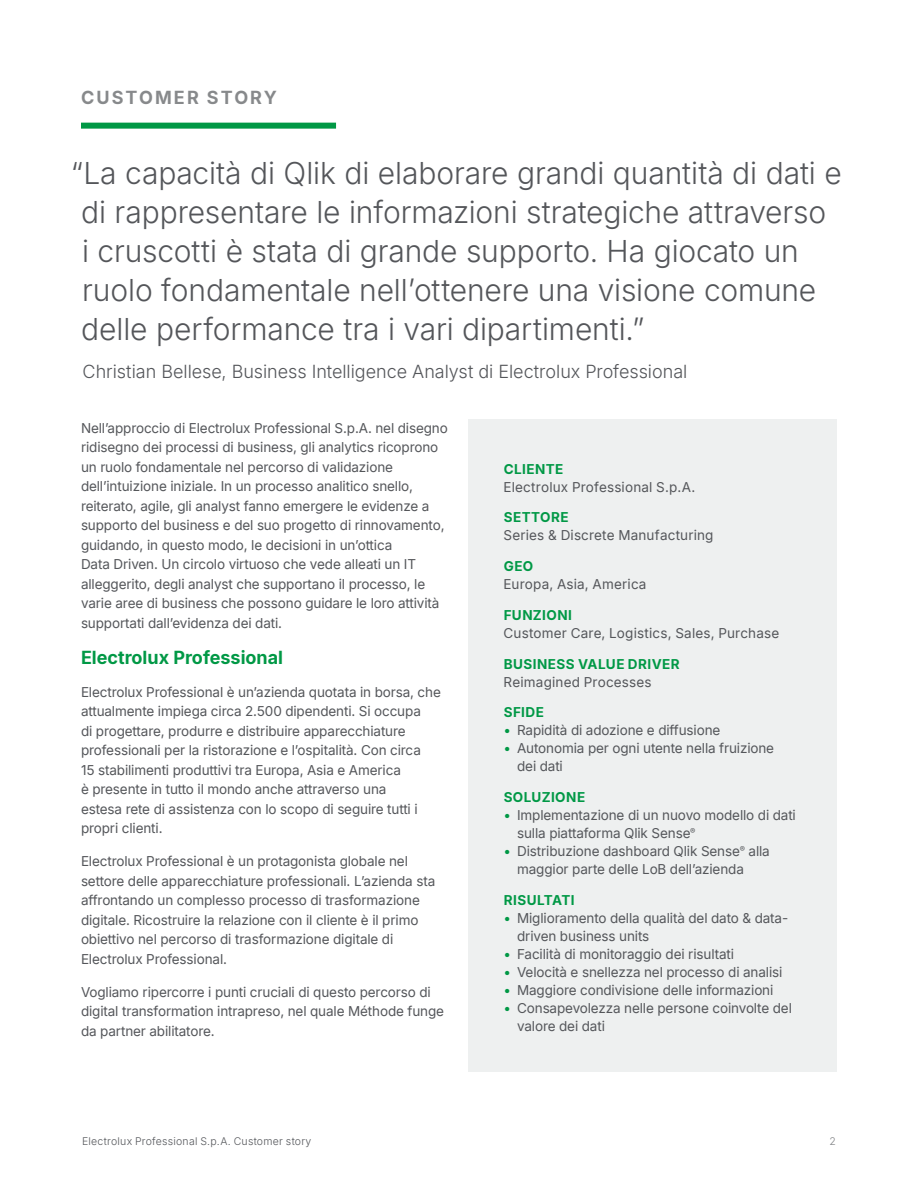
<style>
.page{position:relative;width:918px;height:1188px;background:#fff}
.page>*{position:absolute;margin:0;border:0;box-sizing:border-box;transform-origin:0 0}
.t1{font:300 30px/39px "Inter";letter-spacing:-.005em;color:#54565a}
.Quote_Attribute{font:300 18px "Inter";color:#54565a}
.Standard_Title{font:700 18px "Inter";color:#009845}
.Content_Type{font:700 18px "Inter";letter-spacing:.115em;color:#87898b}
.Standard_Copy{font:13.5px/19.5px "Inter";letter-spacing:-.01em;color:#54565a}
.Sidebar_Copy{font:13.5px "Inter";letter-spacing:.015em;color:#54565a}
.Sidebar_Subheading{font:700 13.5px "Inter";letter-spacing:.035em;color:#009845}
.t2{font:300 10.5px "Inter";letter-spacing:.025em;color:#54565a}
.t3{font:300 10.5px "Inter";color:#808285}
.s1{color:#009845}
</style>
<div class="page">
<div style="left:81px;top:123px;width:255px;height:6px;background:#009845"></div>
<div style="left:468px;top:420px;width:369px;height:652px;background:#eef0f0"></div>
<p class="Content_Type" style="left:81px;top:84px;width:197px">CUSTOMER STORY</p>
<p class="t1" style="left:81px;top:153px;width:762px;text-indent:-11px">“La capacità di Qlik di elaborare grandi quantità di dati e di rappresentare le informazioni strategiche attraverso<br>i cruscotti è stata di grande supporto. Ha giocato un ruolo fondamentale nell’ottenere una visione comune delle performance tra i vari dipartimenti.”</p>
<p class="Quote_Attribute" style="left:83px;top:358px;width:606px">Christian Bellese, Business Intelligence Analyst di Electrolux Professional</p>
<p class="Standard_Copy" style="left:81px;top:418px;width:368px">Nell’approccio di Electrolux Professional S.p.A. nel disegno ridisegno dei processi di business, gli analytics ricoprono un ruolo fondamentale nel percorso di validazione dell’intuizione iniziale. In un processo analitico snello, reiterato, agile, gli analyst fanno emergere le evidenze a supporto del business e del suo progetto di rinnovamento, guidando, in questo modo, le decisioni in un’ottica<br>Data Driven. Un circolo virtuoso che vede alleati un IT alleggerito, degli analyst che supportano il processo, le varie aree di business che possono guidare le loro attività supportati dall’evidenza dei dati.</p>
<p class="Standard_Title" style="left:81px;top:644px;width:204px">Electrolux Professional</p>
<p class="Standard_Copy" style="left:81px;top:682px;width:361px">Electrolux Professional è un’azienda quotata in borsa, che attualmente impiega circa 2.500 dipendenti. Si occupa<br>di progettare, produrre e distribuire apparecchiature professionali per la ristorazione e l’ospitalità. Con circa<br>15 stabilimenti produttivi tra Europa, Asia e America<br>è presente in tutto il mondo anche attraverso una<br>estesa rete di assistenza con lo scopo di seguire tutti i propri clienti.</p>
<p class="Standard_Copy" style="left:81px;top:851px;width:356px">Electrolux Professional è un protagonista globale nel settore delle apparecchiature professionali. L’azienda sta affrontando un complesso processo di trasformazione digitale. Ricostruire la relazione con il cliente è il primo obiettivo nel percorso di trasformazione digitale di Electrolux Professional.</p>
<p class="Standard_Copy" style="left:81px;top:982px;width:365px">Vogliamo ripercorre i punti cruciali di questo percorso di digital transformation intrapreso, nel quale Méthode funge da partner abilitatore.</p>
<p class="Sidebar_Subheading" style="left:504px;top:459px;width:61px">CLIENTE</p>
<p class="Sidebar_Copy" style="left:504px;top:477px;width:193px">Electrolux Professional S.p.A.</p>
<p class="Sidebar_Subheading" style="left:504px;top:507px;width:67px">SETTORE</p>
<p class="Sidebar_Copy" style="left:504px;top:525px;width:211px">Series &amp; Discrete Manufacturing</p>
<p class="Sidebar_Subheading" style="left:504px;top:556px;width:31px">GEO</p>
<p class="Sidebar_Copy" style="left:504px;top:574px;width:144px">Europa, Asia, America</p>
<p class="Sidebar_Subheading" style="left:504px;top:605px;width:70px">FUNZIONI</p>
<p class="Sidebar_Copy" style="left:504px;top:623px;width:277px">Customer Care, Logistics, Sales, Purchase</p>
<p class="Sidebar_Subheading" style="left:504px;top:654px;width:178px">BUSINESS VALUE DRIVER</p>
<p class="Sidebar_Copy" style="left:504px;top:672px;width:149px">Reimagined Processes</p>
<p class="Sidebar_Subheading" style="left:504px;top:702px;width:42px">SFIDE</p>
<p class="Standard_Copy" style="left:504px;top:720px;width:218px"><span class="s1">•</span> Rapidità di adozione e diffusione</p>
<p class="Standard_Copy" style="left:517px;top:739px;width:259px;line-height:18px;text-indent:-14px"><span class="s1">•</span> Autonomia per ogni utente nella fruizione dei dati</p>
<p class="Sidebar_Subheading" style="left:504px;top:787px;width:83px">SOLUZIONE</p>
<p class="Standard_Copy" style="left:517px;top:806px;width:280px;line-height:18px;text-indent:-14px"><span class="s1">•</span> Implementazione di un nuovo modello di dati sulla piattaforma Qlik Sense<sup>®</sup></p>
<p class="Standard_Copy" style="left:517px;top:842px;width:254px;line-height:18px;text-indent:-14px"><span class="s1">•</span> Distribuzione dashboard Qlik Sense<sup>®</sup> alla maggior parte delle LoB dell’azienda</p>
<p class="Sidebar_Subheading" style="left:504px;top:890px;width:72px">RISULTATI</p>
<p class="Standard_Copy" style="left:517px;top:909px;width:273px;line-height:18px;text-indent:-14px"><span class="s1">•</span> Miglioramento della qualità del dato &amp; data&shy;driven business units</p>
<p class="Standard_Copy" style="left:504px;top:944px;width:232px"><span class="s1">•</span> Facilità di monitoraggio dei risultati</p>
<p class="Standard_Copy" style="left:504px;top:962px;width:280px"><span class="s1">•</span> Velocità e snellezza nel processo di analisi</p>
<p class="Standard_Copy" style="left:504px;top:980px;width:271px"><span class="s1">•</span> Maggiore condivisione delle informazioni</p>
<p class="Standard_Copy" style="left:517px;top:999px;width:276px;line-height:18px;text-indent:-14px"><span class="s1">•</span> Consapevolezza nelle persone coinvolte del valore dei dati</p>
<p class="t2" style="left:82px;top:1134px;width:231px">Electrolux Professional S.p.A. Customer story</p>
<p class="t3" style="left:829px;top:1134px;width:8px">2</p>
</div>
